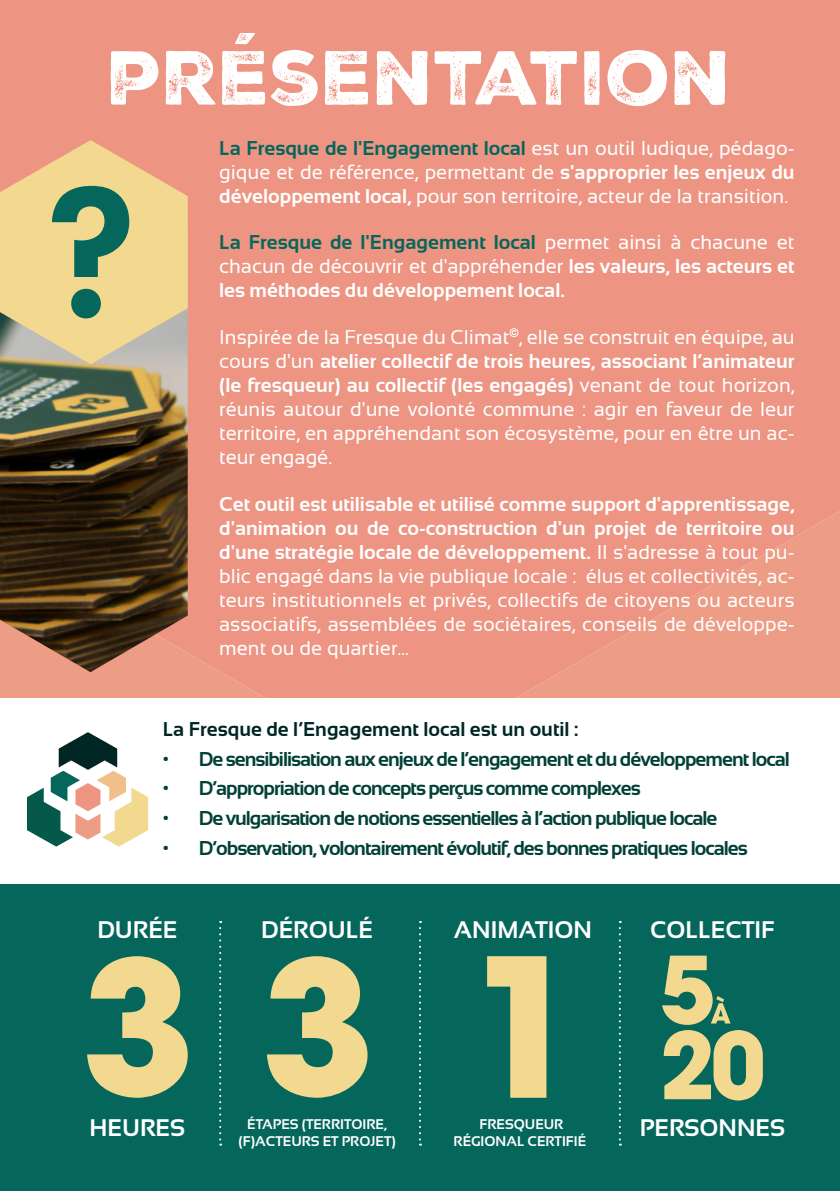
<style>
.page{position:relative;width:840px;height:1191px;background:#fff}
.page>*{position:absolute;margin:0;border:0;box-sizing:border-box;transform-origin:0 0}
.t1{font:74px "Nexa Rust Sans Black 2";color:#fff}
.t2{font:700 24px "Sansation";color:#fff}
.t3{font:20px/24px "Sansation";color:#fff;text-align:justify}
.t4{font:700 20px "Sansation";letter-spacing:-.05em;color:#004036}
.t5{font:700 20px/24px "Sansation";color:#fff;text-align:justify}
.t6{font:700 20px "Sansation";color:#002626}
.t7{font:700 14px/16.8px "Sansation";color:#fff;text-align:center}
.s1{font-weight:700;color:#05665c}
.s2{font-weight:700}
.s3{color:#05665c}
.s4{font-weight:400}
</style>
<div class="page">
<div style="left:390px;top:511px;width:449px;height:187px;background:#ed9482"></div>
<div style="left:390px;top:0;width:449px;height:511px;background:#ed9482"></div>
<div style="left:0;top:0;width:390px;height:698px;background:#ed9482"></div>
<img style="left:0;top:364px;width:188px;height:308px">
<svg style="left:27px;top:732px;width:121px;height:114px"></svg>
<svg style="left:0;top:140px;width:188px;height:224px;background:#e7c791"></svg>
<svg style="left:52px;top:186px;width:77px;height:132px;background:#8ea879"></svg>
<div style="left:0;top:884px;width:839px;height:307px;background:#05665c"></div>
<svg style="left:219px;top:921px;width:2px;height:224px"></svg>
<svg style="left:419px;top:921px;width:2px;height:224px"></svg>
<svg style="left:618px;top:921px;width:2px;height:224px"></svg>
<svg style="left:87px;top:956px;width:101px;height:141px"></svg>
<svg style="left:267px;top:956px;width:100px;height:141px"></svg>
<svg style="left:487px;top:956px;width:59px;height:141px"></svg>
<svg style="left:662px;top:955px;width:100px;height:145px"></svg>
<p class="t1" style="left:108px;top:28px;width:625px">PRÉSENTATION</p>
<p class="t3" style="left:219px;top:136px;width:576px"><span class="s1">La Fresque de l'Engagement local</span> est un outil ludique, pédago&shy;gique et de référence, permettant de <span class="s2">s'approprier les enjeux du développement local,</span> pour son territoire, acteur de la transition.</p>
<p class="t5" style="left:219px;top:230px;width:576px"><span class="s3">La Fresque de l'Engagement local</span> <span class="s4">permet ainsi à chacune et chacun de découvrir et d'appréhender</span> les valeurs, les acteurs et les méthodes du développement local.</p>
<p class="t3" style="left:219px;top:325px;width:576px">Inspirée de la Fresque du Climat<sup>©</sup>, elle se construit en équipe, au cours d'un <span class="s2">atelier collectif de trois heures, associant l’animateur (le fresqueur) au collectif (les engagés)</span> venant de tout horizon, réunis autour d'une volonté commune : agir en faveur de leur territoire, en appréhendant son écosystème, pour en être un ac&shy;teur engagé.</p>
<p class="t3" style="left:219px;top:492px;width:576px"><span class="s2">Cet outil est utilisable et utilisé comme support d'apprentissage, d'animation ou de co-construction d'un projet de territoire ou d'une stratégie locale de développement.</span> Il s'adresse à tout pu&shy;blic engagé dans la vie publique locale : élus et collectivités, ac&shy;teurs institutionnels et privés, collectifs de citoyens ou acteurs associatifs, assemblées de sociétaires, conseils de développe&shy;ment ou de quartier…</p>
<p class="t6" style="left:163px;top:718px;width:417px">La Fresque de l’Engagement local est un outil :</p>
<p class="t4" style="left:163px;top:747px;width:628px">• De sensibilisation aux enjeux de l’engagement et du développement local</p>
<p class="t4" style="left:163px;top:777px;width:479px">• D’appropriation de concepts perçus comme complexes</p>
<p class="t4" style="left:163px;top:807px;width:556px">• De vulgarisation de notions essentielles à l’action publique locale</p>
<p class="t4" style="left:163px;top:836px;width:586px">• D’observation, volontairement évolutif, des bonnes pratiques locales</p>
<p class="t2" style="left:97px;top:916px;width:81px">DURÉE</p>
<p class="t2" style="left:261px;top:916px;width:113px">DÉROULÉ</p>
<p class="t2" style="left:453px;top:916px;width:139px">ANIMATION</p>
<p class="t2" style="left:649px;top:916px;width:126px">COLLECTIF</p>
<p class="t2" style="left:90px;top:1114px;width:97px">HEURES</p>
<p class="t7" style="left:238px;top:1115px;width:159px">ÉTAPES (TERRITOIRE, (F)ACTEURS ET PROJET)</p>
<p class="t7" style="left:453px;top:1115px;width:134px">FRESQUEUR<br>RÉGIONAL CERTIFIÉ</p>
<p class="t2" style="left:639px;top:1114px;width:147px">PERSONNES</p>
</div>
